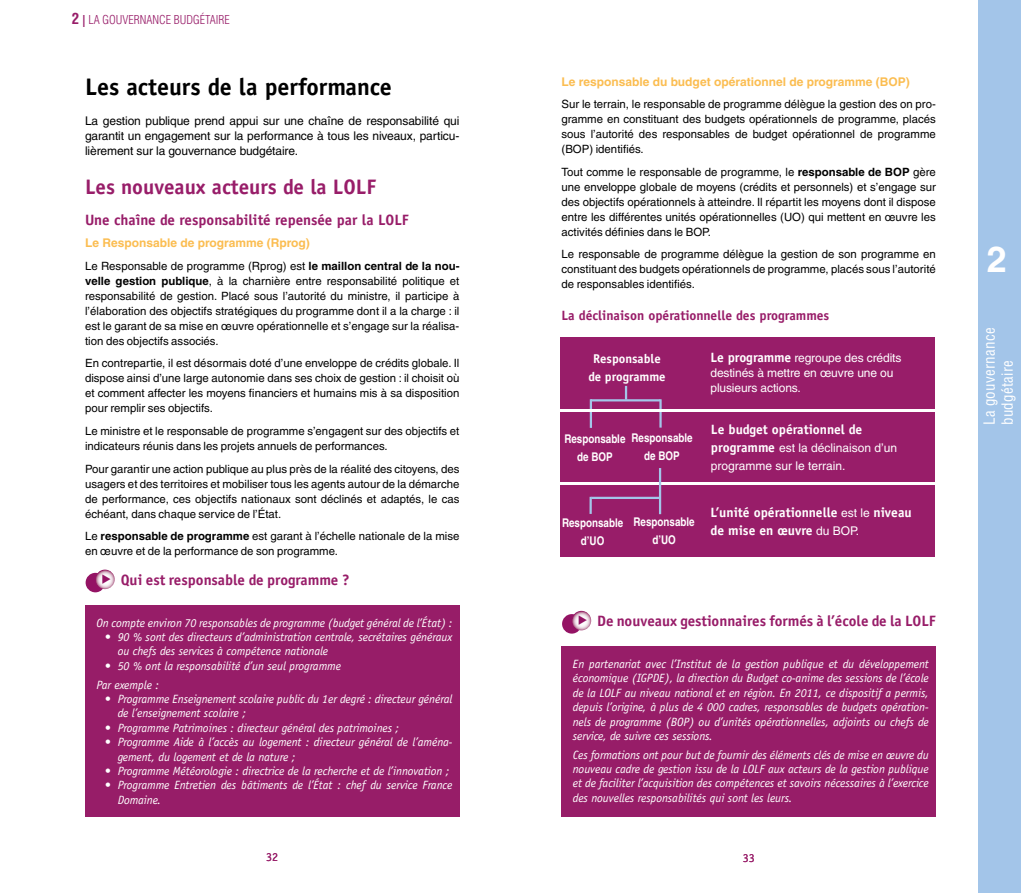
<style>
.page{position:relative;width:1021px;height:893px;background:#fff}
.page>*{position:absolute;margin:0;border:0;box-sizing:border-box;transform-origin:0 0}
.t1{font:700 36px "Helvetica LT";color:#fff}
.t2{font:700 24px "Officina Sans LT";color:#000}
.t3{font:700 21px "Officina Sans LT";color:#981d69}
.t4{font:700 15px "Officina Sans LT";color:#981d69}
.t5{font:condensed 15px/18px "Helvetica LT";letter-spacing:.02em;color:#fff}
.t6{font:700 13.5px/18px "Officina Sans LT";color:#fff}
.t7{font:700 13.5px "Officina Sans LT";color:#981d69}
.t8{font:700 12.75px/18px "Officina Sans LT";color:#fff;text-align:center}
.t9{font:italic 12px/14.4px "Officina Sans LT";letter-spacing:-.005em;color:#fff}
.t10{font:12px/15px "Helvetica LT";letter-spacing:-.01em;color:#000;text-align:justify}
.t11{font:12px/15px "Helvetica LT";letter-spacing:-.01em;color:#fff}
.t12{font:700 12px "Helvetica LT";color:#fbbd51}
.t13{font:700 condensed 12px/18px "Helvetica LT";color:#fff;text-align:center}
.t14{font:300 condensed 12px "Helvetica LT";color:#981d69}
.t15{font:12px "Officina Sans LT";color:#981d69}
.t16{font:11.4px/15px "Helvetica LT";color:#000;text-align:justify}
.s1{font-weight:700;font-size:15px}
.s2{font-weight:700}
.s3{font-family:"Officina Sans LT";font-weight:700;font-size:13.5px}
.s4{font-family:"Helvetica LT";font-weight:400;font-size:12px}
</style>
<div class="page">
<div style="left:978px;top:0;width:42px;height:893px;background:#a3c5e9"></div>
<div style="left:560px;top:337px;width:374px;height:78px;background:#981d69"></div>
<div style="left:560px;top:412px;width:374px;height:145px;background:#981d69"></div>
<hr style="left:558px;top:483px;width:377px;height:2px;background:#fff">
<hr style="left:659px;top:468px;width:2px;height:46px;background:#a3c5e9">
<hr style="left:591px;top:497px;width:68px;height:2px;background:#a3c5e9">
<hr style="left:589px;top:497px;width:3px;height:17px;background:#a3c5e9">
<hr style="left:659px;top:399px;width:2px;height:29px;background:#a3c5e9">
<hr style="left:589px;top:399px;width:3px;height:29px;background:#a3c5e9">
<hr style="left:590px;top:399px;width:70px;height:2px;background:#a3c5e9">
<svg style="left:625px;top:386px;width:2px;height:14px"></svg>
<hr style="left:558px;top:409px;width:377px;height:2px;background:#fff">
<div style="left:85px;top:605px;width:374px;height:211px;background:#971d68"></div>
<div style="left:561px;top:646px;width:374px;height:170px;background:#971d68"></div>
<div style="left:86px;top:573px;width:19px;height:19px;background:#941364;border-radius:50%"></div>
<svg style="left:95px;top:570px;width:20px;height:19px"></svg>
<div style="left:562px;top:614px;width:19px;height:20px;background:#941364;border-radius:50%"></div>
<svg style="left:571px;top:611px;width:20px;height:19px"></svg>
<svg style="left:102px;top:574px;width:9px;height:9px"></svg>
<svg style="left:579px;top:615px;width:8px;height:10px"></svg>
<p class="t14" style="left:72px;top:12px;width:159px"><span class="s1">2</span> <span class="s2">|</span> LA GOUVERNANCE BUDGÉTAIRE</p>
<h2 class="t2" style="left:85px;top:72px;width:308px">Les acteurs de la performance</h2>
<p class="t10" style="left:85px;top:114px;width:376px">La gestion publique prend appui sur une chaîne de responsabilité qui garantit un engagement sur la performance à tous les niveaux, particu&shy;lièrement sur la gouvernance budgétaire.</p>
<h3 class="t3" style="left:85px;top:174px;width:292px">Les nouveaux acteurs de la LOLF</h3>
<h3 class="t4" style="left:85px;top:211px;width:325px">Une chaîne de responsabilité repensée par la LOLF</h3>
<p class="t12" style="left:85px;top:236px;width:226px">Le Responsable de programme (Rprog)</p>
<p class="t16" style="left:85px;top:258px;width:376px">Le Responsable de programme (Rprog) est <span class="s2">le maillon central de la nou&shy;velle gestion publique</span>, à la charnière entre responsabilité politique et responsabilité de gestion. Placé sous l’autorité du ministre, il participe à l’élaboration des objectifs stratégiques du programme dont il a la charge : il est le garant de sa mise en œuvre opérationnelle et s’engage sur la réalisa&shy;tion des objectifs associés.</p>
<p class="t16" style="left:85px;top:356px;width:376px">En contrepartie, il est désormais doté d’une enveloppe de crédits globale. Il dispose ainsi d’une large autonomie dans ses choix de gestion : il choisit où et comment affecter les moyens financiers et humains mis à sa disposition pour remplir ses objectifs.</p>
<p class="t16" style="left:85px;top:423px;width:376px">Le ministre et le responsable de programme s’engagent sur des objectifs et indicateurs réunis dans les projets annuels de performances.</p>
<p class="t16" style="left:85px;top:461px;width:376px">Pour garantir une action publique au plus près de la réalité des citoyens, des usagers et des territoires et mobiliser tous les agents autour de la démarche de performance, ces objectifs nationaux sont déclinés et adaptés, le cas échéant, dans chaque service de l’État.</p>
<p class="t16" style="left:85px;top:528px;width:376px">Le <span class="s2">responsable de programme</span> est garant à l’échelle nationale de la mise en œuvre et de la performance de son programme.</p>
<h3 class="t4" style="left:121px;top:571px;width:230px">Qui est responsable de programme ?</h3>
<p class="t9" style="left:96px;top:615px;width:357px">On compte environ 70 responsables de programme (budget général de l’État) :</p>
<p class="t9" style="left:118px;top:630px;width:336px;text-indent:-13px">• 90 % sont des directeurs d’administration centrale, secrétaires généraux ou chefs des services à compétence nationale</p>
<p class="t9" style="left:96px;top:656px;width:246px;line-height:18.6px;text-indent:9px">• 50 % ont la responsabilité d’un seul programme<br>Par exemple :</p>
<p class="t9" style="left:118px;top:692px;width:336px;text-indent:-13px">• Programme Enseignement scolaire public du 1er degré : directeur général de l’enseignement scolaire ;</p>
<p class="t9" style="left:105px;top:720px;width:296px">• Programme Patrimoines : directeur général des patrimoines ;</p>
<p class="t9" style="left:118px;top:735px;width:336px;text-indent:-13px">• Programme Aide à l’accès au logement : directeur général de l’aména&shy;gement, du logement et de la nature ;</p>
<p class="t9" style="left:105px;top:764px;width:346px">• Programme Météorologie : directrice de la recherche et de l’innovation ;</p>
<p class="t9" style="left:118px;top:778px;width:336px;text-indent:-13px">• Programme Entretien des bâtiments de l’État : chef du service France<br>Domaine.</p>
<p class="t12" style="left:561px;top:74px;width:350px">Le responsable du budget opérationnel de programme (BOP)</p>
<p class="t16" style="left:561px;top:97px;width:376px">Sur le terrain, le responsable de programme délègue la gestion des on pro&shy;gramme en constituant des budgets opérationnels de programme, placés sous l’autorité des responsables de budget opérationnel de programme (BOP) identifiés.</p>
<p class="t16" style="left:561px;top:164px;width:376px">Tout comme le responsable de programme, le <span class="s2">responsable de BOP</span> gère une enveloppe globale de moyens (crédits et personnels) et s’engage sur des objectifs opérationnels à atteindre. Il répartit les moyens dont il dispose entre les différentes unités opérationnelles (UO) qui mettent en œuvre les activités définies dans le BOP.</p>
<p class="t16" style="left:561px;top:247px;width:376px">Le responsable de programme délègue la gestion de son programme en constituant des budgets opérationnels de programme, placés sous l’autorité de responsables identifiés.</p>
<p class="t7" style="left:561px;top:307px;width:269px">La déclinaison opérationnelle des programmes</p>
<p class="t8" style="left:588px;top:349px;width:79px">Responsable de programme</p>
<p class="t13" style="left:631px;top:428px;width:63px">Responsable de BOP</p>
<p class="t13" style="left:564px;top:429px;width:63px">Responsable de BOP</p>
<p class="t13" style="left:562px;top:513px;width:63px">Responsable d’UO</p>
<p class="t13" style="left:633px;top:513px;width:63px">Responsable d’UO</p>
<p class="t11" style="left:710px;top:351px;width:192px"><span class="s3">Le programme</span> regroupe des crédits destinés à mettre en œuvre une ou plusieurs actions.</p>
<p class="t6" style="left:711px;top:420px;width:153px">Le budget opérationnel de</p>
<p class="t11" style="left:711px;top:439px;width:188px;line-height:18px"><span class="s3">programme</span> est la déclinaison d’un programme sur le terrain.</p>
<p class="t6" style="left:710px;top:503px;width:202px">L’unité opérationnelle <span class="s4">est le</span> niveau de mise en œuvre <span class="s4">du BOP.</span></p>
<h3 class="t4" style="left:597px;top:612px;width:340px">De nouveaux gestionnaires formés à l’école de la LOLF</h3>
<p class="t9" style="left:573px;top:657px;width:357px;text-align:justify">En partenariat avec l’Institut de la gestion publique et du développement économique (IGPDE), la direction du Budget co-anime des sessions de l’école de la LOLF au niveau national et en région. En 2011, ce dispositif a permis, depuis l’origine, à plus de 4 000 cadres, responsables de budgets opération&shy;nels de programme (BOP) ou d’unités opérationnelles, adjoints ou chefs de service, de suivre ces sessions.</p>
<p class="t9" style="left:573px;top:747px;width:357px;text-align:justify">Ces formations ont pour but de fournir des éléments clés de mise en œuvre du nouveau cadre de gestion issu de la LOLF aux acteurs de la gestion publique et de faciliter l’acquisition des compétences et savoirs nécessaires à l’exercice des nouvelles responsabilités qui sont les leurs.</p>
<p class="t15" style="left:266px;top:850px;width:13px">32</p>
<p class="t15" style="left:742px;top:850px;width:13px">33</p>
<h1 class="t1" style="left:986px;top:238px;width:22px">2</h1>
<h3 class="t5" style="left:980px;top:425px;width:99px;rotate:-90deg">La gouvernance budgétaire</h3>
</div>
